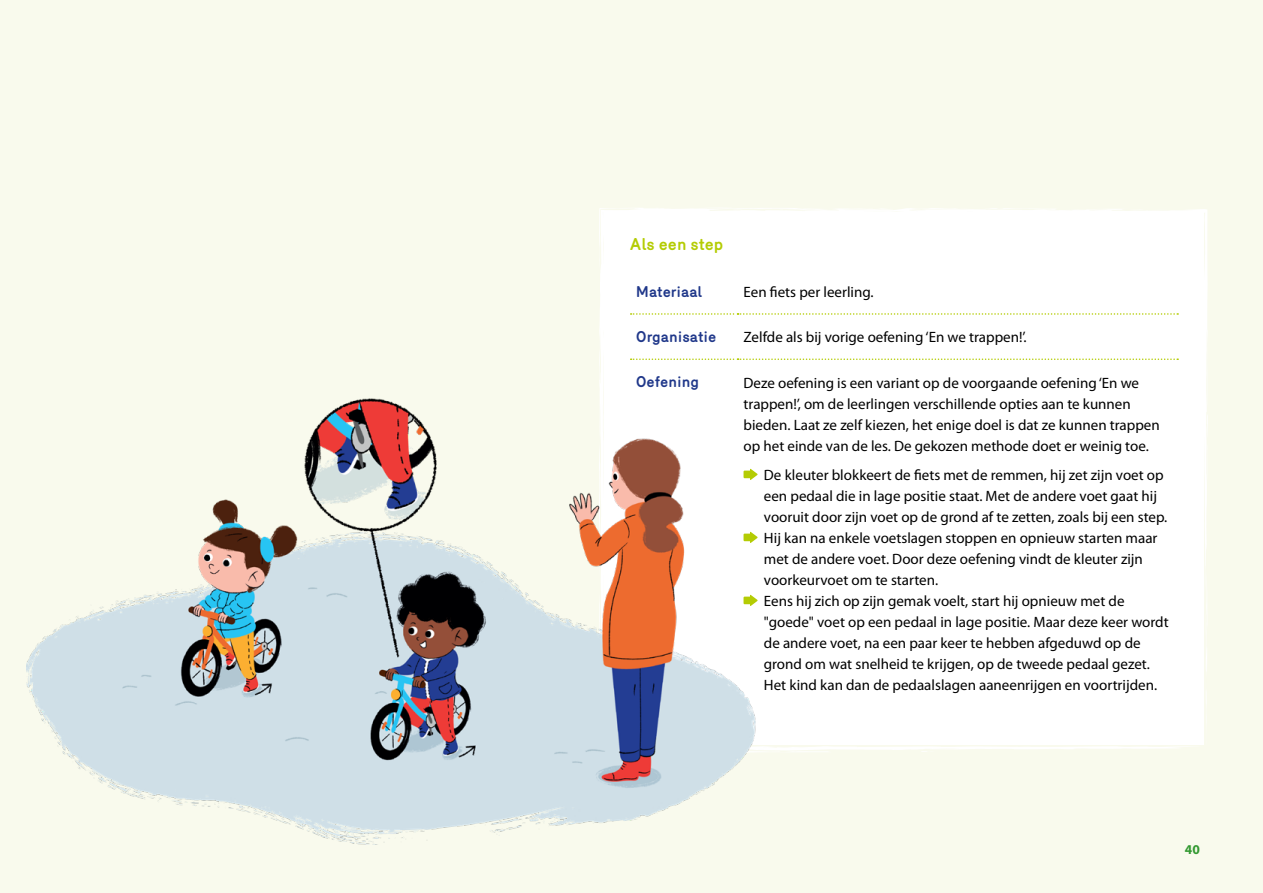
<style>
.page{position:relative;width:1263px;height:893px;background:#f9faed}
.page>*{position:absolute;margin:0;border:0;box-sizing:border-box;transform-origin:0 0}
.t1{font:700 16.5px "Mercury";color:#b4cc04}
.t2{font:15px/21px "Myriad Pro";color:#000}
.t3{font:700 15px "Mercury";color:#20388a}
.t4{font:700 13.5px "Myriad Pro";color:#339931}
</style>
<div class="page">
<svg style="left:1203px;top:561px;width:4px;height:184px"></svg>
<svg style="left:1058px;top:210px;width:15px;height:1px"></svg>
<svg style="left:1127px;top:210px;width:45px;height:2px"></svg>
<svg style="left:999px;top:210px;width:24px;height:2px"></svg>
<svg style="left:825px;top:209px;width:43px;height:3px"></svg>
<svg style="left:718px;top:211px;width:12px;height:1px"></svg>
<svg style="left:777px;top:208px;width:39px;height:4px"></svg>
<svg style="left:750px;top:210px;width:18px;height:2px"></svg>
<div style="left:604px;top:212px;width:599px;height:533px;background:#fff"></div>
<svg style="left:599px;top:304px;width:580px;height:448px"></svg>
<img style="left:26px;top:398px;width:729px;height:446px">
<p class="t1" style="left:630px;top:234px;width:95px">Als een step</p>
<p class="t3" style="left:636px;top:283px;width:68px">Materiaal</p>
<p class="t2" style="left:743px;top:282px;width:132px">Een fiets per leerling.</p>
<p class="t3" style="left:636px;top:328px;width:82px">Organisatie</p>
<p class="t2" style="left:743px;top:327px;width:284px">Zelfde als bij vorige oefening ‘En we trappen!’.</p>
<p class="t3" style="left:636px;top:373px;width:65px">Oefening</p>
<p class="t2" style="left:743px;top:372px;width:418px">Deze oefening is een variant op de voorgaande oefening ‘En we trappen!’, om de leerlingen verschillende opties aan te kunnen bieden. Laat ze zelf kiezen, het enige doel is dat ze kunnen trappen op het einde van de les. De gekozen methode doet er weinig toe.</p>
<p class="t2" style="left:764px;top:465px;width:406px">De kleuter blokkeert de fiets met de remmen, hij zet zijn voet op een pedaal die in lage positie staat. Met de andere voet gaat hij vooruit door zijn voet op de grond af te zetten, zoals bij een step.<br>Hij kan na enkele voetslagen stoppen en opnieuw starten maar met de andere voet. Door deze oefening vindt de kleuter zijn voorkeurvoet om te starten.<br>Eens hij zich op zijn gemak voelt, start hij opnieuw met de "goede" voet op een pedaal in lage positie. Maar deze keer wordt de andere voet, na een paar keer te hebben afgeduwd op de grond om wat snelheid te krijgen, op de tweede pedaal gezet.<br>Het kind kan dan de pedaalslagen aaneenrijgen en voortrijden.</p>
<p class="t4" style="left:1185px;top:841px;width:16px">40</p>
</div>
